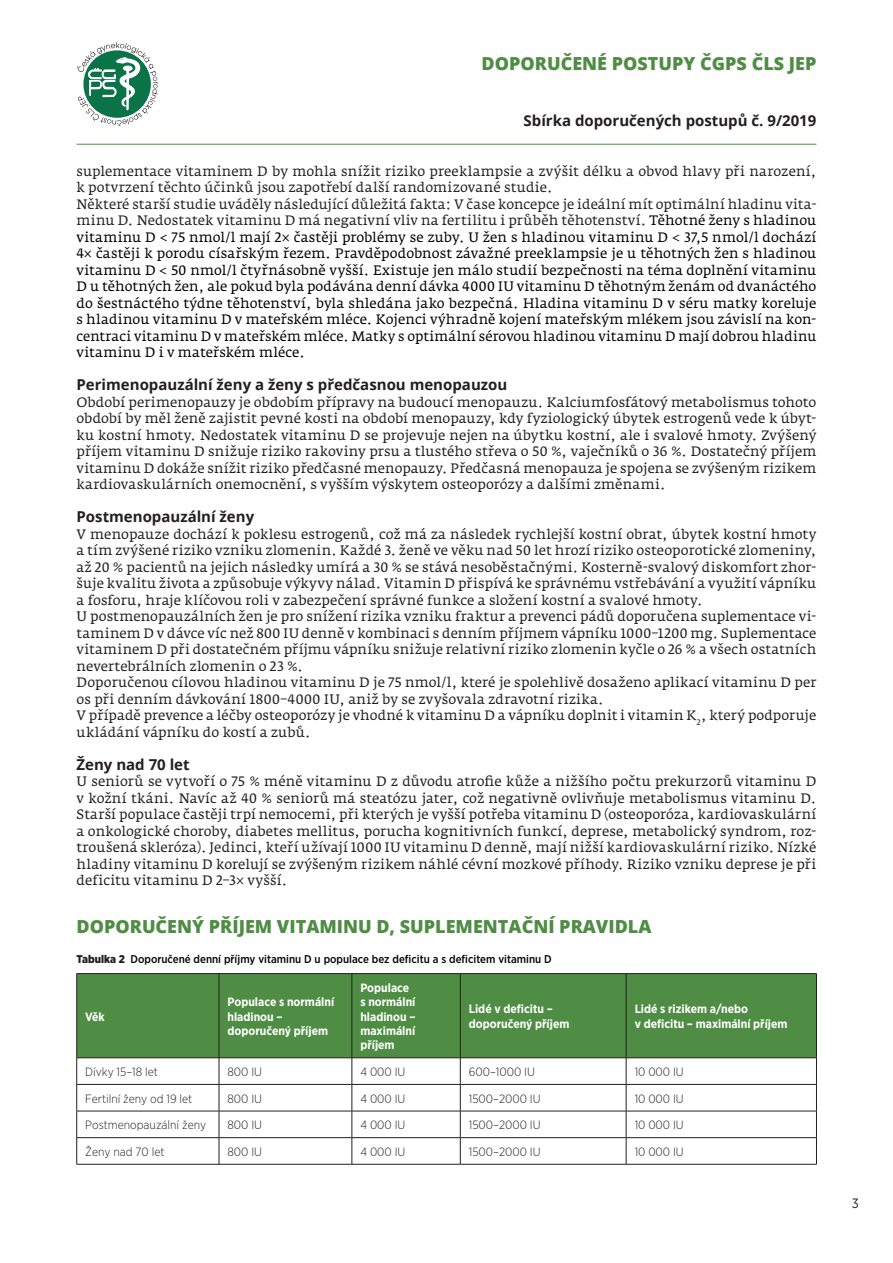
<style>
.page{position:relative;width:893px;height:1263px;background:#fff}
.page>*{position:absolute;margin:0;border:0;box-sizing:border-box;transform-origin:0 0}
.mezititulek_1{font:800 18px "Open Sans";color:#4f8d44}
.mezititulek_2_uroven{font:700 15px "Open Sans";color:#231f20}
.text_NOVY_9_11b{font:13.5px/16.5px "Fedra Serif A Pro";letter-spacing:.015em;color:#231f20;text-align:justify}
.text_NOVY_9_11b-2{font:13.5px/16.5px "Fedra Serif A Pro";letter-spacing:.01em;color:#000;text-align:justify}
.text_NOVY_9_11b-3{font:13.5px/16.5px "Fedra Serif A Pro";letter-spacing:.015em;color:#222}
.t1{font:13.5px "Gotham Narrow";color:#231f20}
.tabulka_text{font:300 12px "Gotham Narrow";color:#231f20}
.tab_nadpis{font:700 12px/14.4px "Gotham Narrow";color:#fff}
.popisek_obr__tab{font:500 11.25px "Gotham Narrow";color:#000}
.s1{color:#222}
.s2{font-weight:900;color:#231f20}
</style>
<div class="page">
<svg style="left:77px;top:42px;width:81px;height:84px"></svg>
<hr style="left:77px;top:144px;width:739px;height:1px;background:#4f8d44">
<div style="left:77px;top:974px;width:739px;height:83px;background:#4f8d44"></div>
<hr style="left:219px;top:974px;width:1px;height:83px;background:#231f20">
<hr style="left:352px;top:974px;width:1px;height:83px;background:#231f20">
<hr style="left:460px;top:974px;width:1px;height:83px;background:#231f20">
<hr style="left:626px;top:974px;width:1px;height:83px;background:#231f20">
<hr style="left:77px;top:1084px;width:142px;height:1px;background:#231f20">
<hr style="left:219px;top:1084px;width:133px;height:1px;background:#231f20">
<hr style="left:352px;top:1084px;width:108px;height:1px;background:#231f20">
<hr style="left:460px;top:1084px;width:166px;height:1px;background:#231f20">
<hr style="left:626px;top:1084px;width:191px;height:1px;background:#231f20">
<hr style="left:77px;top:1111px;width:142px;height:1px;background:#231f20">
<hr style="left:219px;top:1111px;width:133px;height:1px;background:#231f20">
<hr style="left:352px;top:1111px;width:108px;height:1px;background:#231f20">
<hr style="left:460px;top:1111px;width:166px;height:1px;background:#231f20">
<hr style="left:626px;top:1111px;width:191px;height:1px;background:#231f20">
<hr style="left:77px;top:1137px;width:142px;height:1px;background:#231f20">
<hr style="left:219px;top:1137px;width:133px;height:1px;background:#231f20">
<svg style="left:219px;top:1058px;width:1px;height:106px"></svg>
<hr style="left:352px;top:1137px;width:108px;height:1px;background:#231f20">
<svg style="left:352px;top:1058px;width:1px;height:106px"></svg>
<hr style="left:460px;top:1137px;width:166px;height:1px;background:#231f20">
<svg style="left:460px;top:1058px;width:1px;height:106px"></svg>
<hr style="left:626px;top:1137px;width:191px;height:1px;background:#231f20">
<svg style="left:626px;top:1058px;width:1px;height:106px"></svg>
<svg style="left:76px;top:1058px;width:1px;height:106px"></svg>
<svg style="left:816px;top:1058px;width:1px;height:106px"></svg>
<hr style="left:77px;top:1164px;width:142px;height:1px;background:#231f20">
<hr style="left:219px;top:1164px;width:133px;height:1px;background:#231f20">
<hr style="left:352px;top:1164px;width:108px;height:1px;background:#231f20">
<hr style="left:460px;top:1164px;width:166px;height:1px;background:#231f20">
<hr style="left:626px;top:1164px;width:191px;height:1px;background:#231f20">
<hr style="left:77px;top:973px;width:142px;height:1px;background:#231f20">
<hr style="left:76px;top:974px;width:1px;height:83px;background:#231f20">
<hr style="left:219px;top:973px;width:133px;height:1px;background:#231f20">
<hr style="left:352px;top:973px;width:108px;height:1px;background:#231f20">
<hr style="left:460px;top:973px;width:166px;height:1px;background:#231f20">
<hr style="left:626px;top:973px;width:191px;height:1px;background:#231f20">
<hr style="left:816px;top:974px;width:1px;height:83px;background:#231f20">
<hr style="left:77px;top:1057px;width:142px;height:1px;background:#231f20">
<hr style="left:219px;top:1057px;width:133px;height:1px;background:#231f20">
<hr style="left:352px;top:1057px;width:108px;height:1px;background:#231f20">
<hr style="left:460px;top:1057px;width:166px;height:1px;background:#231f20">
<hr style="left:626px;top:1057px;width:191px;height:1px;background:#231f20">
<h1 class="mezititulek_1" style="left:482px;top:49px;width:336px">DOPORUČENÉ POSTUPY ČGPS ČLS JEP</h1>
<p class="mezititulek_2_uroven" style="left:524px;top:110px;width:294px">Sbírka doporučených postupů č. 9/2019</p>
<p class="text_NOVY_9_11b-3" style="left:77px;top:163px;width:741px">suplementace vitaminem D by mohla snížit riziko preeklampsie a zvýšit délku a obvod hlavy při narození, k potvrzení těchto účinků jsou zapotřebí další randomizované studie.</p>
<p class="text_NOVY_9_11b-2" style="left:77px;top:196px;width:741px"><span class="s1">Některé starší studie uváděly následující důležitá fakta: V čase koncepce je ideální mít optimální hladinu vita&shy;minu D. Nedostatek vitaminu D má negativní vliv na fertilitu i průběh těhotenství.</span> Těhotné ženy s hladinou vitaminu D &lt; 75 nmol/l mají 2× častěji problémy se zuby. U žen s hladinou vitaminu D &lt; 37,5 nmol/l dochází 4× častěji k porodu císařským řezem. Pravděpodobnost závažné preeklampsie je u těhotných žen s hladinou vitaminu D &lt; 50 nmol/l čtyřnásobně vyšší. Existuje jen málo studií bezpečnosti na téma doplnění vitaminu D u těhotných žen, ale pokud byla podávána denní dávka 4000 IU vitaminu D těhotným ženám od dvanáctého do šestnáctého týdne těhotenství, byla shledána jako bezpečná. Hladina vitaminu D v séru matky koreluje s hladinou vitaminu D v mateřském mléce. Kojenci výhradně kojení mateřským mlékem jsou závislí na kon&shy;centraci vitaminu D v mateřském mléce. Matky s optimální sérovou hladinou vitaminu D mají dobrou hladinu vitaminu D i v mateřském mléce.</p>
<p class="mezititulek_2_uroven" style="left:77px;top:374px;width:432px">Perimenopauzální ženy a ženy s předčasnou menopauzou</p>
<p class="text_NOVY_9_11b" style="left:77px;top:394px;width:741px">Období perimenopauzy je obdobím přípravy na budoucí menopauzu. Kalciumfosfátový metabolismus tohoto období by měl ženě zajistit pevné kosti na období menopauzy, kdy fyziologický úbytek estrogenů vede k úbyt&shy;ku kostní hmoty. Nedostatek vitaminu D se projevuje nejen na úbytku kostní, ale i svalové hmoty. Zvýšený příjem vitaminu D snižuje riziko rakoviny prsu a tlustého střeva o 50 %, vaječníků o 36 %. Dostatečný příjem vitaminu D dokáže snížit riziko předčasné menopauzy. Předčasná menopauza je spojena se zvýšeným rizikem kardiovaskulárních onemocnění, s vyšším výskytem osteoporózy a dalšími změnami.</p>
<p class="mezititulek_2_uroven" style="left:77px;top:506px;width:179px">Postmenopauzální ženy</p>
<p class="text_NOVY_9_11b" style="left:77px;top:526px;width:741px">V menopauze dochází k poklesu estrogenů, což má za následek rychlejší kostní obrat, úbytek kostní hmoty a tím zvýšené riziko vzniku zlomenin. Každé 3. ženě ve věku nad 50 let hrozí riziko osteoporotické zlomeniny, až 20 % pacientů na jejich následky umírá a 30 % se stává nesoběstačnými. Kosterně-svalový diskomfort zhor&shy;šuje kvalitu života a způsobuje výkyvy nálad. Vitamin D přispívá ke správnému vstřebávání a využití vápníku a fosforu, hraje klíčovou roli v zabezpečení správné funkce a složení kostní a svalové hmoty.</p>
<p class="text_NOVY_9_11b" style="left:77px;top:608px;width:741px">U postmenopauzálních žen je pro snížení rizika vzniku fraktur a prevenci pádů doporučena suplementace vi&shy;taminem D v dávce víc než 800 IU denně v kombinaci s denním příjmem vápníku 1000–1200 mg. Suplementace vitaminem D při dostatečném příjmu vápníku snižuje relativní riziko zlomenin kyčle o 26 % a všech ostatních nevertebrálních zlomenin o 23 %.</p>
<p class="text_NOVY_9_11b" style="left:77px;top:674px;width:741px">Doporučenou cílovou hladinou vitaminu D je 75 nmol/l, které je spolehlivě dosaženo aplikací vitaminu D per os při denním dávkování 1800–4000 IU, aniž by se zvyšovala zdravotní rizika.</p>
<p class="text_NOVY_9_11b" style="left:77px;top:707px;width:741px">V případě prevence a léčby osteoporózy je vhodné k vitaminu D a vápníku doplnit i vitamin K<sub>2</sub>, který podporuje ukládání vápníku do kostí a zubů.</p>
<p class="mezititulek_2_uroven" style="left:77px;top:754px;width:115px">Ženy nad 70 let</p>
<p class="text_NOVY_9_11b" style="left:77px;top:773px;width:741px">U seniorů se vytvoří o 75 % méně vitaminu D z důvodu atrofie kůže a nižšího počtu prekurzorů vitaminu D v kožní tkáni. Navíc až 40 % seniorů má steatózu jater, což negativně ovlivňuje metabolismus vitaminu D.<br>Starší populace častěji trpí nemocemi, při kterých je vyšší potřeba vitaminu D (osteoporóza, kardiovaskulární a onkologické choroby, diabetes mellitus, porucha kognitivních funkcí, deprese, metabolický syndrom, roz&shy;troušená skleróza). Jedinci, kteří užívají 1000 IU vitaminu D denně, mají nižší kardiovaskulární riziko. Nízké hladiny vitaminu D korelují se zvýšeným rizikem náhlé cévní mozkové příhody. Riziko vzniku deprese je při deficitu vitaminu D 2–3× vyšší.</p>
<p class="mezititulek_1" style="left:77px;top:913px;width:576px">DOPORUČENÝ PŘÍJEM VITAMINU D, SUPLEMENTAČNÍ PRAVIDLA</p>
<p class="popisek_obr__tab" style="left:77px;top:952px;width:477px"><span class="s2">Tabulka 2</span> Doporučené denní příjmy vitaminu D u populace bez deficitu a s deficitem vitaminu D</p>
<p class="tab_nadpis" style="left:85px;top:1009px;width:21px">Věk</p>
<p class="tab_nadpis" style="left:227px;top:994px;width:108px">Populace s normální hladinou – doporučený příjem</p>
<p class="tab_nadpis" style="left:360px;top:980px;width:57px">Populace s normální hladinou – maximální příjem</p>
<p class="tab_nadpis" style="left:469px;top:1002px;width:102px">Lidé v deficitu – doporučený příjem</p>
<p class="tab_nadpis" style="left:635px;top:1002px;width:154px">Lidé s rizikem a/nebo<br>v deficitu – maximální příjem</p>
<p class="tabulka_text" style="left:85px;top:1064px;width:74px">Dívky 15–18 let</p>
<p class="tabulka_text" style="left:227px;top:1064px;width:36px">800 IU</p>
<p class="tabulka_text" style="left:360px;top:1064px;width:47px">4 000 IU</p>
<p class="tabulka_text" style="left:469px;top:1064px;width:68px">600–1000 IU</p>
<p class="tabulka_text" style="left:635px;top:1064px;width:51px">10 000 IU</p>
<p class="tabulka_text" style="left:85px;top:1091px;width:109px">Fertilní ženy od 19 let</p>
<p class="tabulka_text" style="left:227px;top:1091px;width:36px">800 IU</p>
<p class="tabulka_text" style="left:360px;top:1091px;width:47px">4 000 IU</p>
<p class="tabulka_text" style="left:469px;top:1091px;width:73px">1500–2000 IU</p>
<p class="tabulka_text" style="left:635px;top:1091px;width:51px">10 000 IU</p>
<p class="tabulka_text" style="left:85px;top:1117px;width:122px">Postmenopauzální ženy</p>
<p class="tabulka_text" style="left:227px;top:1117px;width:36px">800 IU</p>
<p class="tabulka_text" style="left:360px;top:1117px;width:47px">4 000 IU</p>
<p class="tabulka_text" style="left:469px;top:1117px;width:73px">1500–2000 IU</p>
<p class="tabulka_text" style="left:635px;top:1117px;width:51px">10 000 IU</p>
<p class="tabulka_text" style="left:85px;top:1144px;width:81px">Ženy nad 70 let</p>
<p class="tabulka_text" style="left:227px;top:1144px;width:36px">800 IU</p>
<p class="tabulka_text" style="left:360px;top:1144px;width:47px">4 000 IU</p>
<p class="tabulka_text" style="left:469px;top:1144px;width:73px">1500–2000 IU</p>
<p class="tabulka_text" style="left:635px;top:1144px;width:51px">10 000 IU</p>
<p class="t1" style="left:852px;top:1194px;width:9px">3</p>
</div>
